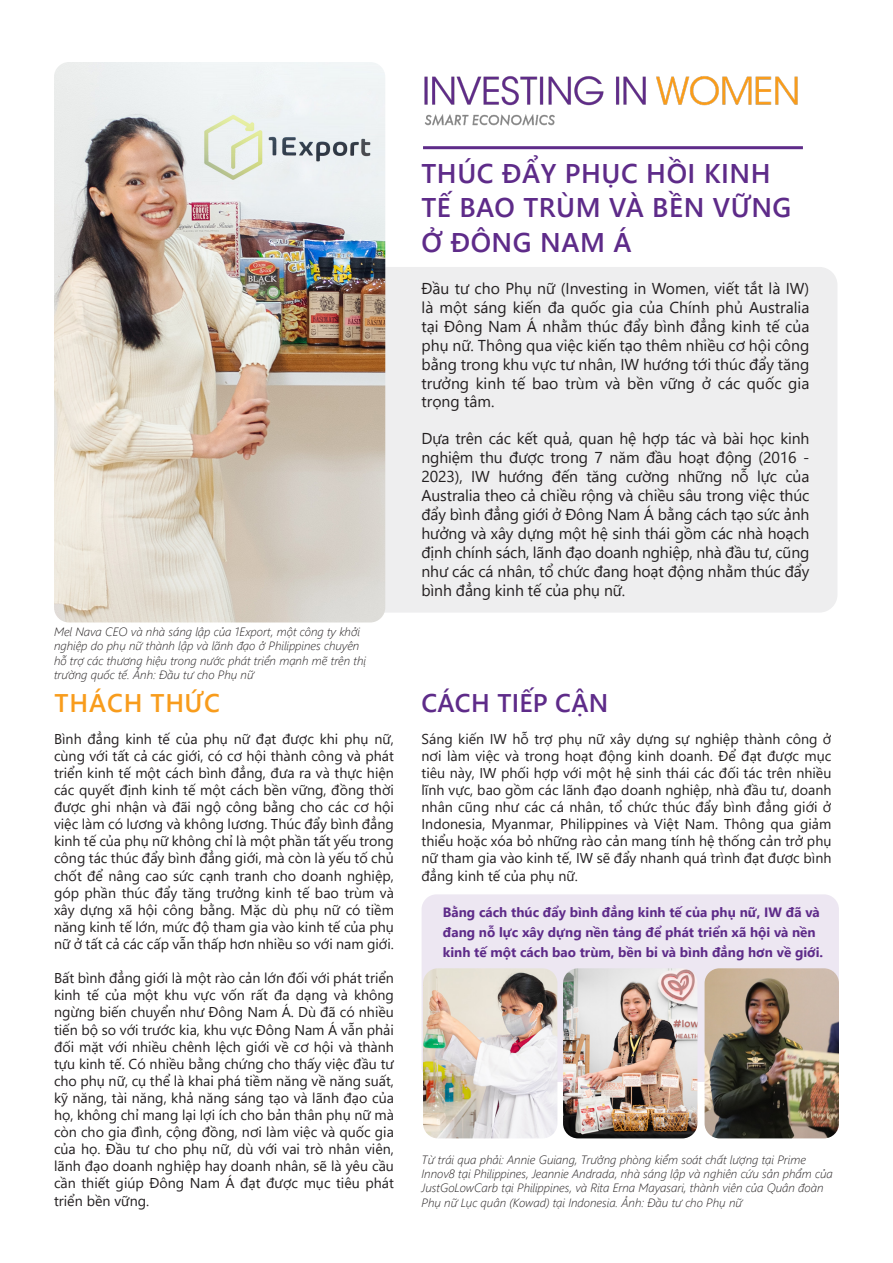
<style>
.page{position:relative;width:893px;height:1263px;background:#fff}
.page>*{position:absolute;margin:0;border:0;box-sizing:border-box;transform-origin:0 0}
.t1{font:600 27px/34.5px "Segoe UI";letter-spacing:.02em;color:#5e2b89}
.t2{font:600 25.5px "Segoe UI";letter-spacing:.01em;color:#5e2b89}
.t3{font:600 25.5px "Segoe UI";letter-spacing:.035em;color:#f89c1c}
.Main_paragraph_style{font:15.75px/18.9px "Segoe UI";letter-spacing:-.005em;color:#231f20;text-align:justify}
.Body_paragraph_style{font:14.25px/17.1px "Segoe UI";color:#231f20;text-align:justify}
.Colour_highlighted_text{font:700 13.5px/20px "Segoe UI";color:#5e2b89}
.t4{font:italic 300 12px/14.4px "Segoe UI";color:#231f20}
</style>
<div class="page">
<div style="left:385px;top:267px;width:452px;height:346px;background:#eeeeef"></div>
<div style="left:421px;top:894px;width:418px;height:188px;background:#ede7f2;border-radius:15px"></div>
<img style="left:54px;top:62px;width:331px;height:560px">
<img style="left:424px;top:76px;width:374px;height:50px">
<hr style="left:423px;top:146px;width:380px;height:3px;background:#5e2b89">
<img style="left:423px;top:968px;width:134px;height:170px">
<img style="left:563px;top:968px;width:134px;height:170px">
<img style="left:705px;top:968px;width:134px;height:170px">
<p class="t4" style="left:54px;top:622px;width:314px">Mel Nava CEO và nhà sáng lập của 1Export, một công ty khởi nghiệp do phụ nữ thành lập và lãnh đạo ở Philippines chuyên hỗ trợ các thương hiệu trong nước phát triển mạnh mẽ trên thị trường quốc tế. Ảnh: Đầu tư cho Phụ nữ</p>
<p class="t3" style="left:54px;top:678px;width:167px">THÁCH THỨC</p>
<p class="Body_paragraph_style" style="left:54px;top:729px;width:341px">Bình đẳng kinh tế của phụ nữ đạt được khi phụ nữ, cùng với tất cả các giới, có cơ hội thành công và phát triển kinh tế một cách bình đẳng, đưa ra và thực hiện các quyết định kinh tế một cách bền vững, đồng thời được ghi nhận và đãi ngộ công bằng cho các cơ hội việc làm có lương và không lương. Thúc đẩy bình đẳng kinh tế của phụ nữ không chỉ là một phần tất yếu trong công tác thúc đẩy bình đẳng giới, mà còn là yếu tố chủ chốt để nâng cao sức cạnh tranh cho doanh nghiệp, góp phần thúc đẩy tăng trưởng kinh tế bao trùm và xây dựng xã hội công bằng. Mặc dù phụ nữ có tiềm năng kinh tế lớn, mức độ tham gia vào kinh tế của phụ nữ ở tất cả các cấp vẫn thấp hơn nhiều so với nam giới.</p>
<p class="Body_paragraph_style" style="left:54px;top:968px;width:341px">Bất bình đẳng giới là một rào cản lớn đối với phát triển kinh tế của một khu vực vốn rất đa dạng và không ngừng biến chuyển như Đông Nam Á. Dù đã có nhiều tiến bộ so với trước kia, khu vực Đông Nam Á vẫn phải đối mặt với nhiều chênh lệch giới về cơ hội và thành tựu kinh tế. Có nhiều bằng chứng cho thấy việc đầu tư cho phụ nữ, cụ thể là khai phá tiềm năng về năng suất, kỹ năng, tài năng, khả năng sáng tạo và lãnh đạo của họ, không chỉ mang lại lợi ích cho bản thân phụ nữ mà còn cho gia đình, cộng đồng, nơi làm việc và quốc gia của họ. Đầu tư cho phụ nữ, dù với vai trò nhân viên, lãnh đạo doanh nghiệp hay doanh nhân, sẽ là yêu cầu cần thiết giúp Đông Nam Á đạt được mục tiêu phát triển bền vững.</p>
<p class="t1" style="left:422px;top:154px;width:371px">THÚC ĐẨY PHỤC HỒI KINH<br>TẾ BAO TRÙM VÀ BỀN VỮNG<br>Ở ĐÔNG NAM Á</p>
<p class="Main_paragraph_style" style="left:422px;top:278px;width:389px">Đầu tư cho Phụ nữ (Investing in Women, viết tắt là IW) là một sáng kiến đa quốc gia của Chính phủ Australia tại Đông Nam Á nhằm thúc đẩy bình đẳng kinh tế của phụ nữ. Thông qua việc kiến tạo thêm nhiều cơ hội công bằng trong khu vực tư nhân, IW hướng tới thúc đẩy tăng trưởng kinh tế bao trùm và bền vững ở các quốc gia trọng tâm.</p>
<p class="Main_paragraph_style" style="left:422px;top:428px;width:389px">Dựa trên các kết quả, quan hệ hợp tác và bài học kinh nghiệm thu được trong 7 năm đầu hoạt động (2016 - 2023), IW hướng đến tăng cường những nỗ lực của Australia theo cả chiều rộng và chiều sâu trong việc thúc đẩy bình đẳng giới ở Đông Nam Á bằng cách tạo sức ảnh hưởng và xây dựng một hệ sinh thái gồm các nhà hoạch định chính sách, lãnh đạo doanh nghiệp, nhà đầu tư, cũng như các cá nhân, tổ chức đang hoạt động nhằm thúc đẩy bình đẳng kinh tế của phụ nữ.</p>
<p class="t2" style="left:422px;top:678px;width:188px">CÁCH TIẾP CẬN</p>
<p class="Body_paragraph_style" style="left:422px;top:729px;width:411px">Sáng kiến IW hỗ trợ phụ nữ xây dựng sự nghiệp thành công ở nơi làm việc và trong hoạt động kinh doanh. Để đạt được mục tiêu này, IW phối hợp với một hệ sinh thái các đối tác trên nhiều lĩnh vực, bao gồm các lãnh đạo doanh nghiệp, nhà đầu tư, doanh nhân cũng như các cá nhân, tổ chức thúc đẩy bình đẳng giới ở Indonesia, Myanmar, Philippines và Việt Nam. Thông qua giảm thiểu hoặc xóa bỏ những rào cản mang tính hệ thống cản trở phụ nữ tham gia vào kinh tế, IW sẽ đẩy nhanh quá trình đạt được bình đẳng kinh tế của phụ nữ.</p>
<p class="Colour_highlighted_text" style="left:443px;top:901px;width:382px">Bằng cách thúc đẩy bình đẳng kinh tế của phụ nữ, IW đã và đang nỗ lực xây dựng nền tảng để phát triển xã hội và nền kinh tế một cách bao trùm, bền bỉ và bình đẳng hơn về giới.</p>
<p class="t4" style="left:422px;top:1150px;width:413px">Từ trái qua phải: Annie Guiang, Trưởng phòng kiểm soát chất lượng tại Prime Innov8 tại Philippines, Jeannie Andrada, nhà sáng lập và nghiên cứu sản phẩm của JustGoLowCarb tại Philippines, và Rita Erna Mayasari, thành viên của Quân đoàn Phụ nữ Lục quân (Kowad) tại Indonesia. Ảnh: Đầu tư cho Phụ nữ</p>
</div>
